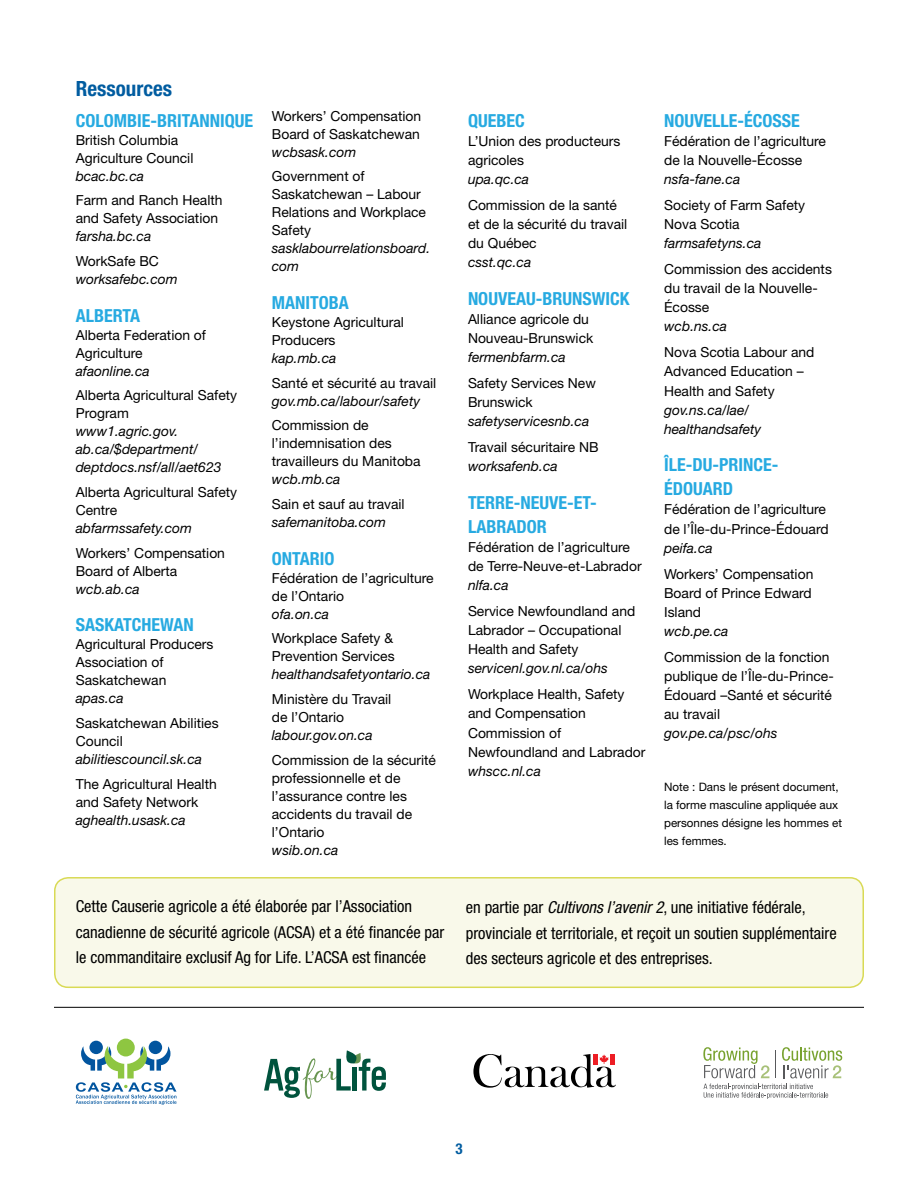
<style>
.page{position:relative;width:918px;height:1188px;background:#fff}
.page>*{position:absolute;margin:0;border:0;box-sizing:border-box;transform-origin:0 0}
.t1{font:700 condensed 21px "Helvetica Neue LT Std";color:#005ca0}
.t2{font:700 condensed 18px/24px "Helvetica Neue LT Std";color:#27aae1}
.t3{font:condensed 16.5px/25.5px "Helvetica Neue LT Std";color:#000}
.t4{font:700 condensed 15px "Helvetica Neue LT Std";color:#005ca0}
.t5{font:13.8px/18px "Helvetica Neue LT Std";color:#000}
.t6{font:italic 13.8px/18px "Helvetica Neue LT Std";color:#000}
.t7{font:11.7px/18px "Helvetica Neue LT Std";color:#000}
.s1{font-family:"Helvetica Neue";font-style:italic}
</style>
<div class="page">
<svg style="left:264px;top:1050px;width:122px;height:49px"></svg>
<svg style="left:775px;top:1050px;width:1px;height:28px"></svg>
<svg style="left:703px;top:1047px;width:66px;height:31px"></svg>
<svg style="left:782px;top:1047px;width:60px;height:31px"></svg>
<svg style="left:703px;top:1084px;width:125px;height:15px"></svg>
<div style="left:149px;top:1041px;width:13px;height:13px;background:#02559f;border-radius:50%"></div>
<div style="left:89px;top:1041px;width:14px;height:13px;background:#02559f;border-radius:50%"></div>
<div style="left:117px;top:1039px;width:18px;height:17px;background:#8ec641;border-radius:50%"></div>
<svg style="left:76px;top:1046px;width:101px;height:59px"></svg>
<svg style="left:473px;top:1054px;width:143px;height:34px"></svg>
<hr style="left:54px;top:1007px;width:810px;height:1px;background:#000">
<div style="left:55px;top:878px;width:808px;height:109px;background:#f9f9ea;border-radius:14px"></div>
<div style="left:54px;top:877px;width:810px;height:111px;border:2px solid #d9da55;border-radius:14px"></div>
<h1 class="t1" style="left:76px;top:76px;width:98px">RESSOURCES</h1>
<h2 class="t2" style="left:76px;top:108px;width:179px">COLOMBIE-BRITANNIQUE</h2>
<p class="t5" style="left:76px;top:131px;width:119px">British Columbia<br>Agriculture Council</p>
<p class="t6" style="left:76px;top:167px;width:70px">bcac.bc.ca</p>
<p class="t5" style="left:76px;top:191px;width:148px">Farm and Ranch Health and Safety Association</p>
<p class="t6" style="left:76px;top:227px;width:77px">farsha.bc.ca</p>
<p class="t5" style="left:76px;top:252px;width:85px">WorkSafe BC</p>
<p class="t6" style="left:76px;top:270px;width:103px">worksafebc.com</p>
<h2 class="t2" style="left:76px;top:303px;width:66px">ALB ERTA</h2>
<p class="t5" style="left:76px;top:326px;width:132px">Alberta Federation of<br>Agriculture</p>
<p class="t6" style="left:76px;top:362px;width:76px">afaonline.ca</p>
<p class="t5" style="left:76px;top:386px;width:163px">Alberta Agricultural Safety<br>Program</p>
<p class="t6" style="left:76px;top:422px;width:147px">www1.agric.gov. ab.ca/$department/ deptdocs.nsf/all/aet623</p>
<p class="t5" style="left:76px;top:483px;width:163px">Alberta Agricultural Safety<br>Centre</p>
<p class="t6" style="left:76px;top:519px;width:118px">abfarmssafety.com</p>
<p class="t5" style="left:76px;top:544px;width:151px">Workers’ Compensation<br>Board of Alberta</p>
<p class="t6" style="left:76px;top:580px;width:66px">wcb.ab.ca</p>
<h2 class="t2" style="left:76px;top:613px;width:120px">SASKATCH EWAN</h2>
<p class="t5" style="left:76px;top:635px;width:139px">Agricultural Producers<br>Association of<br>Saskatchewan</p>
<p class="t6" style="left:76px;top:689px;width:49px">apas.ca</p>
<p class="t5" style="left:76px;top:714px;width:144px">Saskatchewan Abilities<br>Council</p>
<p class="t6" style="left:76px;top:750px;width:128px">abilitiescouncil.sk.ca</p>
<p class="t5" style="left:76px;top:775px;width:143px">The Agricultural Health and Safety Network</p>
<p class="t6" style="left:76px;top:811px;width:112px">aghealth.usask.ca</p>
<p class="t5" style="left:272px;top:107px;width:151px">Workers’ Compensation<br>Board of Saskatchewan</p>
<p class="t6" style="left:272px;top:143px;width:86px">wcbsask.com</p>
<p class="t5" style="left:272px;top:167px;width:156px">Government of<br>Saskatchewan – Labour<br>Relations and Workplace<br>Safety</p>
<p class="t6" style="left:272px;top:239px;width:160px">sasklabourrelationsboard. com</p>
<h2 class="t2" style="left:272px;top:290px;width:78px">MANITOBA</h2>
<p class="t5" style="left:272px;top:313px;width:134px">Keystone Agricultural<br>Producers</p>
<p class="t6" style="left:272px;top:349px;width:66px">kap.mb.ca</p>
<p class="t5" style="left:272px;top:374px;width:166px">Santé et sécurité au travail</p>
<p class="t6" style="left:272px;top:392px;width:150px">gov.mb.ca/labour/safety</p>
<p class="t5" style="left:272px;top:416px;width:150px">Commission de l’indemnisation des travailleurs du M anitoba</p>
<p class="t6" style="left:272px;top:470px;width:70px">wcb.mb.ca</p>
<p class="t5" style="left:272px;top:495px;width:134px">Sain et sauf au travail</p>
<p class="t6" style="left:272px;top:513px;width:116px">safemanitoba.com</p>
<h2 class="t2" style="left:272px;top:546px;width:64px">ONTARIO</h2>
<p class="t5" style="left:272px;top:569px;width:163px">Fédération de l’agriculture de l’Ontario</p>
<p class="t6" style="left:272px;top:605px;width:59px">ofa.on.ca</p>
<p class="t5" style="left:272px;top:629px;width:124px">Workplace Safety &amp;<br>Prevention Services</p>
<p class="t6" style="left:272px;top:665px;width:160px">healthandsafetyontario.ca</p>
<p class="t5" style="left:272px;top:690px;width:121px">M inistère du Travail de l’Ontario</p>
<p class="t6" style="left:272px;top:726px;width:102px">labour.gov.on.ca</p>
<p class="t5" style="left:272px;top:751px;width:166px">Commission de la sécurité professionnelle et de l’assurance contre les accidents du travail de l’Ontario</p>
<p class="t6" style="left:272px;top:841px;width:68px">wsib.on.ca</p>
<h2 class="t2" style="left:468px;top:108px;width:57px">QUEBEC</h2>
<p class="t5" style="left:468px;top:131px;width:154px;line-height:19px">L’Union des producteurs agricoles</p>
<p class="t6" style="left:468px;top:170px;width:63px">upa.qc.ca</p>
<p class="t5" style="left:468px;top:195px;width:161px;line-height:19px">Commission de la santé et de la sécurité du travail du Québec</p>
<p class="t6" style="left:468px;top:253px;width:65px">csst.qc.ca</p>
<h2 class="t2" style="left:468px;top:286px;width:163px">NOUVEAU-BRUNSWICK</h2>
<p class="t5" style="left:468px;top:309px;width:127px;line-height:19px">Alliance agricole du<br>Nouveau-Brunswick</p>
<p class="t6" style="left:468px;top:348px;width:99px">fermenbfarm.ca</p>
<p class="t5" style="left:468px;top:373px;width:129px;line-height:19px">Safety Services New<br>Brunswick</p>
<p class="t6" style="left:468px;top:412px;width:123px">safetyservicesnb.ca</p>
<p class="t5" style="left:468px;top:438px;width:132px">Travail sécuritaire NB</p>
<p class="t6" style="left:468px;top:457px;width:91px">worksafenb.ca</p>
<h2 class="t2" style="left:468px;top:490px;width:130px">TERRE-NEUVE-ET-<br>LABRADOR</h2>
<p class="t5" style="left:468px;top:537px;width:175px;line-height:19px">Fédération de l’agriculture de Terre-Neuve-et-Labrador</p>
<p class="t6" style="left:468px;top:576px;width:42px">nlfa.ca</p>
<p class="t5" style="left:468px;top:601px;width:169px;line-height:19px">Service Newfoundland and<br>Labrador – Occupational<br>Health and Safety</p>
<p class="t6" style="left:468px;top:659px;width:141px">servicenl.gov.nl.ca/ohs</p>
<p class="t5" style="left:468px;top:685px;width:179px;line-height:19px">Workplace Health, Safety and Compensation<br>Commission of<br>Newfoundland and Labrador</p>
<p class="t6" style="left:468px;top:762px;width:74px">whscc.nl.ca</p>
<h2 class="t2" style="left:664px;top:108px;width:137px">NOUVELLE-ÉCOSSE</h2>
<p class="t5" style="left:664px;top:131px;width:163px;line-height:19px">Fédération de l’agriculture de la Nouvelle-Écosse</p>
<p class="t6" style="left:664px;top:170px;width:78px">nsfa-fane.ca</p>
<p class="t5" style="left:664px;top:195px;width:143px;line-height:19px">Society of Farm Safety<br>Nova Scotia</p>
<p class="t6" style="left:664px;top:234px;width:99px">farmsafetyns.ca</p>
<p class="t5" style="left:664px;top:259px;width:169px;line-height:19px">Commission des accidents du travail de la Nouvelle-<br>Écosse</p>
<p class="t6" style="left:664px;top:317px;width:64px">wcb.ns.ca</p>
<p class="t5" style="left:664px;top:343px;width:152px;line-height:19px">Nova Scotia Labour and<br>Advanced Education –<br>Health and Safety</p>
<p class="t6" style="left:664px;top:400px;width:99px;line-height:19px">gov.ns.ca/lae/ healthandsafety</p>
<h2 class="t2" style="left:664px;top:453px;width:116px">ÎLE-DU-PRINCE-<br>ÉDOUARD</h2>
<p class="t5" style="left:664px;top:500px;width:166px;line-height:19px">Fédération de l’agriculture de l’Île-du-Prince-Édouard</p>
<p class="t6" style="left:664px;top:539px;width:50px">peifa.ca</p>
<p class="t5" style="left:664px;top:564px;width:151px;line-height:19px;text-align:justify">Workers’ Compensation Board of Prince Edward Island</p>
<p class="t6" style="left:664px;top:622px;width:66px">wcb.pe.ca</p>
<p class="t5" style="left:664px;top:647px;width:171px;line-height:19px">Commission de la fonction publique de l’Île-du-Prince-<br>Édouard –Santé et sécurité au travail</p>
<p class="t6" style="left:664px;top:724px;width:115px">gov.pe.ca/psc/ohs</p>
<p class="t7" style="left:664px;top:778px;width:179px">Note : Dans le présent document, la forme masculine appliquée aux personnes désigne les hommes et les femmes.</p>
<p class="t3" style="left:76px;top:893px;width:370px">Cette Causerie agricole a été élaborée par l’Association canadienne de sécurité agricole (ACSA) et a été financée par le commanditaire exclusif Ag for Life. L’ACSA est financée</p>
<p class="t3" style="left:466px;top:895px;width:372px">en partie par <span class="s1">Cultivons l’avenir 2</span>, une initiative fédérale, provinciale et territoriale, et reçoit un soutien supplémentaire des secteurs agricole et des entreprises.</p>
<p class="t4" style="left:455px;top:1140px;width:9px">3</p>
</div>
